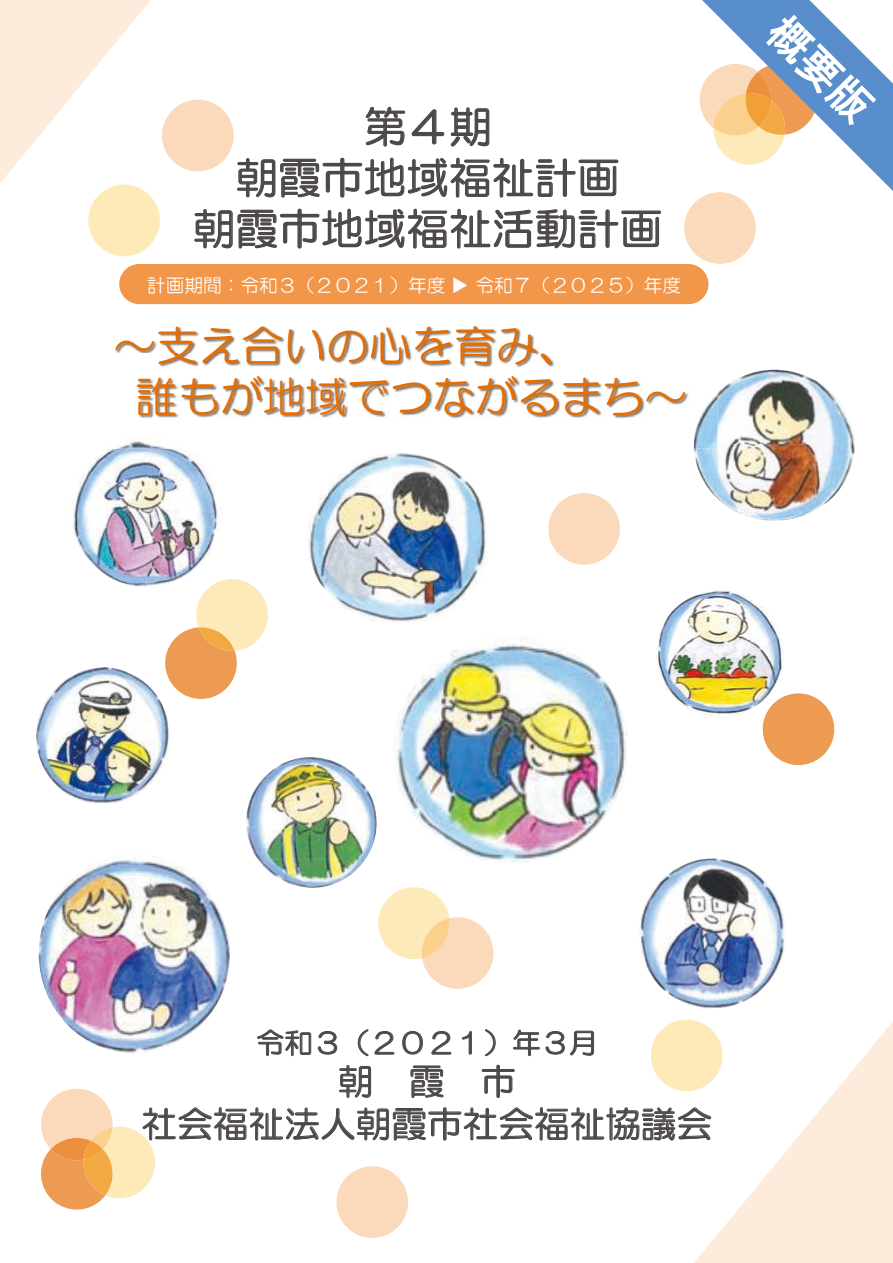
<style>
.page{position:relative;width:893px;height:1263px;background:#fff}
.page>*{position:absolute;margin:0;border:0;box-sizing:border-box;transform-origin:0 0}
.t1{font:42.45px/51px "HG Maru Gothic MPRO";color:#e46d04}
.t2{font:42.45px/51px "HG Maru Gothic MPRO";letter-spacing:.005em;color:#4c4948;text-align:center}
.t3{font:35.4px/42.5px "HG Maru Gothic MPRO";letter-spacing:.005em;color:#4c4948;text-align:center}
.t4{font:28.35px "HG Maru Gothic MPRO";letter-spacing:.005em;color:#4c4948}
.t5{font:18.75px "HG Maru Gothic MPRO";color:#fff}
</style>
<div class="page">
<svg style="left:378px;top:887px;width:115px;height:102px"></svg>
<svg style="left:686px;top:1022px;width:207px;height:241px;fill:#fdebdb"></svg>
<img style="left:39px;top:856px;width:191px;height:197px">
<img style="left:246px;top:757px;width:131px;height:131px;border-radius:65px">
<img style="left:694px;top:444px;width:49px;height:70px">
<img style="left:308px;top:453px;width:179px;height:169px">
<img style="left:36px;top:667px;width:133px;height:136px">
<img style="left:656px;top:590px;width:128px;height:128px;border-radius:64px">
<img style="left:639px;top:858px;width:147px;height:151px">
<img style="left:393px;top:638px;width:234px;height:225px">
<img style="left:71px;top:453px;width:147px;height:134px">
<svg style="left:760px;top:693px;width:75px;height:72px"></svg>
<svg style="left:548px;top:493px;width:72px;height:72px"></svg>
<svg style="left:651px;top:1019px;width:74px;height:72px"></svg>
<svg style="left:41px;top:1089px;width:135px;height:120px"></svg>
<svg style="left:162px;top:579px;width:106px;height:120px"></svg>
<svg style="left:684px;top:219px;width:72px;height:45px"></svg>
<img style="left:717px;top:370px;width:138px;height:74px">
<img style="left:116px;top:326px;width:431px;height:28px">
<img style="left:139px;top:378px;width:578px;height:71px">
<img style="left:115px;top:444px;width:73px;height:5px">
<img style="left:694px;top:392px;width:23px;height:52px">
<img style="left:127px;top:436px;width:53px;height:8px">
<img style="left:137px;top:358px;width:474px;height:40px">
<img style="left:137px;top:354px;width:414px;height:11px">
<svg style="left:0;top:0;width:234px;height:256px"></svg>
<svg style="left:336px;top:1166px;width:72px;height:72px"></svg>
<svg style="left:685px;top:0;width:208px;height:219px"></svg>
<svg style="left:695px;top:15px;width:181px;height:150px"></svg>
<div style="left:119px;top:264px;width:589px;height:40px;background:#f29649;border-radius:20px"></div>
<h1 class="t2" style="left:193px;top:101px;width:471px">第４期<br>朝霞市地域福祉計画<br>朝霞市地域福祉活動計画</h1>
<p class="t5" style="left:147px;top:276px;width:535px">計画期間：令和３（２０２１）年度 ▶ 令和７（２０２５）年度</p>
<h1 class="t1" style="left:135px;top:320px;width:554px;text-indent:-21px">～支え合いの心を育み、<br>誰もが地域でつながるまち～</h1>
<h3 class="t4" style="left:256px;top:1028px;width:343px">令和３（２０２１）年３月</h3>
<h2 class="t3" style="left:142px;top:1060px;width:572px">朝霞市<br>社会福祉法人朝霞市社会福祉協議会</h2>
</div>
